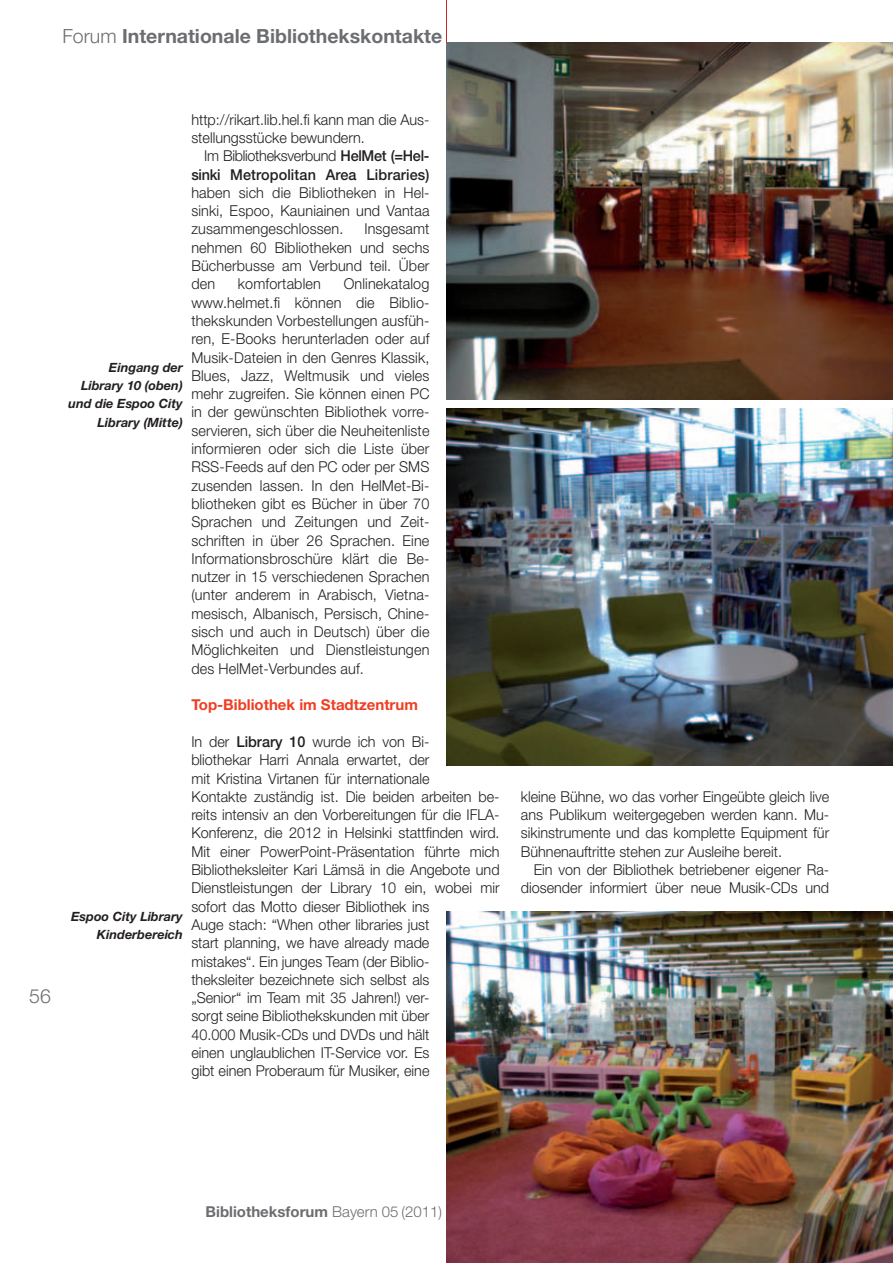
<style>
.page{position:relative;width:893px;height:1263px;background:#fff}
.page>*{position:absolute;margin:0;border:0;box-sizing:border-box;transform-origin:0 0}
.t1{font:700 19.5px "Helvetica Neue";color:#6c6d70}
.t2{font:300 19.5px "Helvetica Neue";color:#6c6d70}
.t3{font:300 15px/18.3px "Helvetica Neue";color:#231f20;text-align:justify;scale:.96 1}
.t4{font:500 15px/18.3px "Helvetica Neue";letter-spacing:.01em;color:#231f20;text-align:right;scale:.96 1}
.t5{font:700 15px "Helvetica Neue";color:#6c6d70}
.t6{font:700 15px "Helvetica Neue";color:#ef3e22}
.t7{font:italic 700 12.75px/18.3px "Helvetica Neue";color:#231f20;text-align:right}
.s1{font-weight:300}
.s2{font-weight:500}
</style>
<div class="page">
<img style="left:446px;top:43px;width:447px;height:356px">
<img style="left:446px;top:408px;width:447px;height:357px">
<img style="left:446px;top:911px;width:447px;height:352px">
<hr style="left:446px;top:0;width:1px;height:43px;background:#d1232a">
<h1 class="t1" style="left:62px;top:24px;width:381px"><span class="s1">Forum</span> Internationale Bibliothekskontakte</h1>
<h1 class="t2" style="left:29px;top:984px;width:23px">56</h1>
<p class="t3" style="left:191px;top:110px;width:250px">http://rikart.lib.hel.fi kann man die Aus&shy;stellungsstücke bewundern.</p>
<p class="t4" style="left:191px;top:147px;width:250px"><span class="s1">Im Bibliotheksverbund</span> HelMet (=Hel&shy;sinki Metropolitan Area Libraries)</p>
<p class="t3" style="left:191px;top:183px;width:250px">haben sich die Bibliotheken in Hel&shy;sinki, Espoo, Kauniainen und Vantaa zusammengeschlossen.</p>
<p class="t3" style="left:191px;top:220px;width:250px;text-indent:173px">Insgesamt nehmen 60 Bibliotheken und sechs Bücherbusse am Verbund teil. Über den</p>
<p class="t3" style="left:191px;top:274px;width:250px;text-indent:152px">Onlinekatalog www.helmet.fi können die Biblio&shy;thekskunden Vorbestellungen ausfüh&shy;ren, E-Books herunterladen oder auf Musik-Dateien in den Genres Klassik, Blues, Jazz, Weltmusik und vieles mehr zugreifen. Sie können einen PC in der gewünschten Bibliothek vorre&shy;servieren, sich über die Neuheitenliste informieren oder sich die Liste über RSS-Feeds auf den PC oder per SMS zusenden lassen. In den HelMet-Bi&shy;bliotheken gibt es Bücher in über 70<br>Sprachen und Zeitungen und Zeit&shy;schriften in über 26 Sprachen. Eine Informationsbroschüre klärt die Be&shy;nutzer in 15 verschiedenen Sprachen (unter anderem in Arabisch, Vietna&shy;mesisch, Albanisch, Persisch, Chine&shy;sisch und auch in Deutsch) über die Möglichkeiten und Dienstleistungen des HelMet-Verbundes auf.</p>
<p class="t6" style="left:191px;top:696px;width:228px">Top-Bibliothek im Stadtzentrum</p>
<p class="t3" style="left:191px;top:732px;width:323px;text-align:left">In der <span class="s2">Library 10</span> wurde ich von Bi-<br>bliothekar Harri Annala erwartet, der<br>mit Kristina Virtanen für internationale<br>Kontakte zuständig ist. Die beiden arbeiten be&shy;reits intensiv an den Vorbereitungen für die IFLA-Konferenz, die 2012 in Helsinki stattfinden wird.<br>Mit einer PowerPoint-Präsentation führte mich Bibliotheksleiter Kari Lämsä in die Angebote und Dienstleistungen der Library 10 ein, wobei mir sofort das Motto dieser Bibliothek ins<br>Auge stach: “When other libraries just<br>start planning, we have already made<br>mistakes“. Ein junges Team (der Biblio-<br>theksleiter bezeichnete sich selbst als<br>„Senior“ im Team mit 35 Jahren!) ver-<br>sorgt seine Bibliothekskunden mit über<br>40.000 Musik-CDs und DVDs und hält<br>einen unglaublichen IT-Service vor. Es<br>gibt einen Proberaum für Musiker, eine</p>
<p class="t3" style="left:238px;top:274px;width:88px">komfortablen</p>
<p class="t7" style="left:68px;top:358px;width:116px">Eingang der<br>Library 10 (oben) und die Espoo City<br>Library (Mitte)</p>
<p class="t7" style="left:71px;top:907px;width:113px">Espoo City Library<br>Kinderbereich</p>
<p class="t3" style="left:521px;top:787px;width:323px">kleine Bühne, wo das vorher Eingeübte gleich live ans Publikum weitergegeben werden kann. Mu&shy;sikinstrumente und das komplette Equipment für Bühnenauftritte stehen zur Ausleihe bereit.</p>
<p class="t3" style="left:521px;top:860px;width:323px;text-align:right">Ein von der Bibliothek betriebener eigener Ra&shy;diosender informiert über neue Musik-CDs und</p>
<p class="t5" style="left:206px;top:1202px;width:238px">Bibliotheksforum <span class="s1">Bayern 05 (2011)</span></p>
</div>
